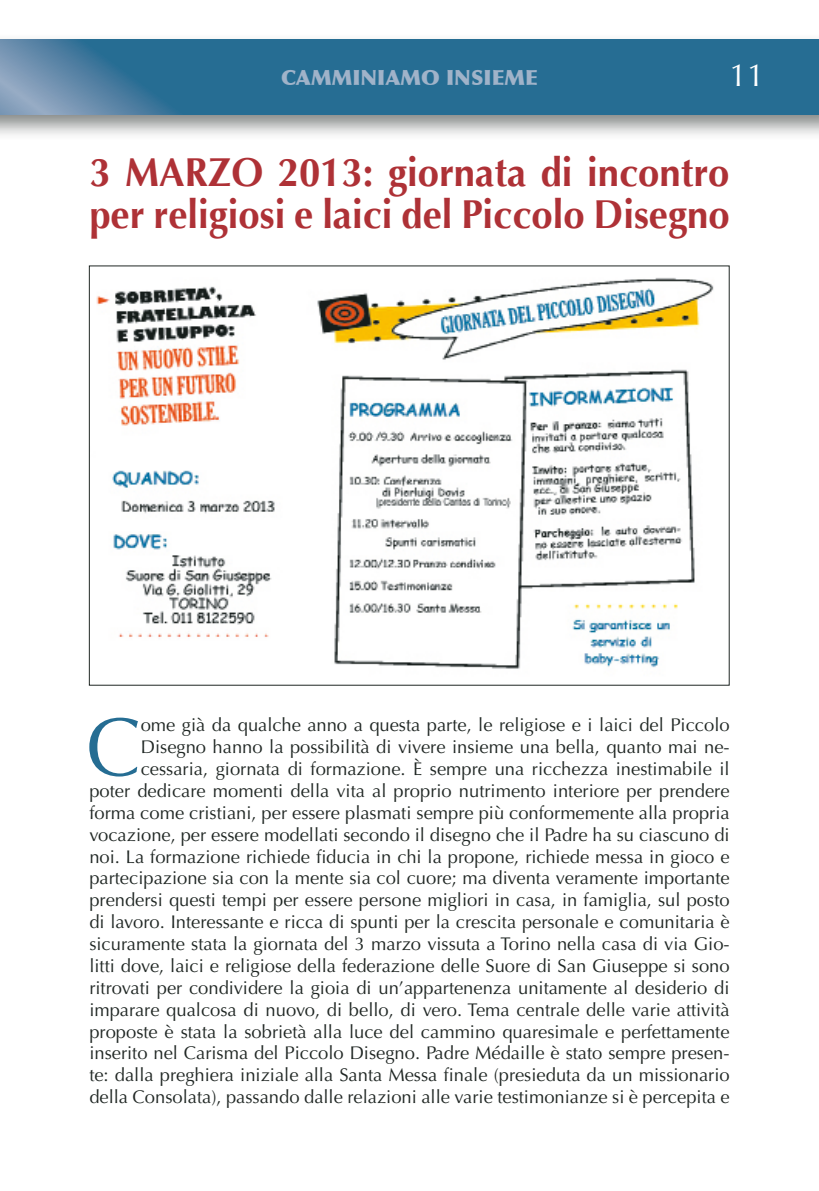
<style>
.page{position:relative;width:819px;height:1191px;background:#fff}
.page>*{position:absolute;margin:0;border:0;box-sizing:border-box;transform-origin:0 0}
.t1{font:82.25px "Optima";color:#256d93}
.t2{font:700 40.25px/42px "Optima";color:#ae3136;scale:.95 1}
.t3{font:31.5px "Optima";color:#fff}
.t4{font:900 21px "Optima";color:#a0b3c9}
.t5{font:18.38px/21.9px "Optima";color:#202724;text-align:right}
</style>
<div class="page">
<div style="left:0;top:33px;width:819px;height:108px;background:#202724;opacity:.55"></div>
<svg style="left:0;top:40px;width:819px;height:74px;background:#2f7196"></svg>
<img style="left:96px;top:277px;width:618px;height:392px">
<p class="t4" style="left:281px;top:65px;width:258px">CAMMINIAMO INSIEME</p>
<h3 class="t3" style="left:729px;top:57px;width:37px">11</h3>
<h2 class="t2" style="left:89px;top:152px;width:675px">3 marzo 2013: giornata di incontro per religiosi e laici del Piccolo Disegno</h2>
<p class="t5" style="left:89px;top:714px;width:642px">ome già da qualche anno a questa parte, le religiose e i laici del Piccolo Disegno hanno la possibilità di vivere insieme una bella, quanto mai ne&shy;cessaria, giornata di formazione. È sempre una ricchezza inestimabile il<br>poter dedicare momenti della vita al proprio nutrimento interiore per prendere forma come cristiani, per essere plasmati sempre più conformemente alla propria vocazione, per essere modellati secondo il disegno che il Padre ha su ciascuno di noi. La formazione richiede fiducia in chi la propone, richiede messa in gioco e partecipazione sia con la mente sia col cuore; ma diventa veramente importante prendersi questi tempi per essere persone migliori in casa, in famiglia, sul posto di lavoro. Interessante e ricca di spunti per la crescita personale e comunitaria è sicuramente stata la giornata del 3 marzo vissuta a Torino nella casa di via Gio&shy;litti dove, laici e religiose della federazione delle Suore di San Giuseppe si sono ritrovati per condividere la gioia di un’appartenenza unitamente al desiderio di imparare qualcosa di nuovo, di bello, di vero. Tema centrale delle varie attività proposte è stata la sobrietà alla luce del cammino quaresimale e perfettamente inserito nel Carisma del Piccolo Disegno. Padre Médaille è stato sempre presen&shy;te: dalla preghiera iniziale alla Santa Messa finale (presieduta da un missionario della Consolata), passando dalle relazioni alle varie testimonianze si è percepita e</p>
<h1 class="t1" style="left:86px;top:699px;width:56px">C</h1>
</div>
